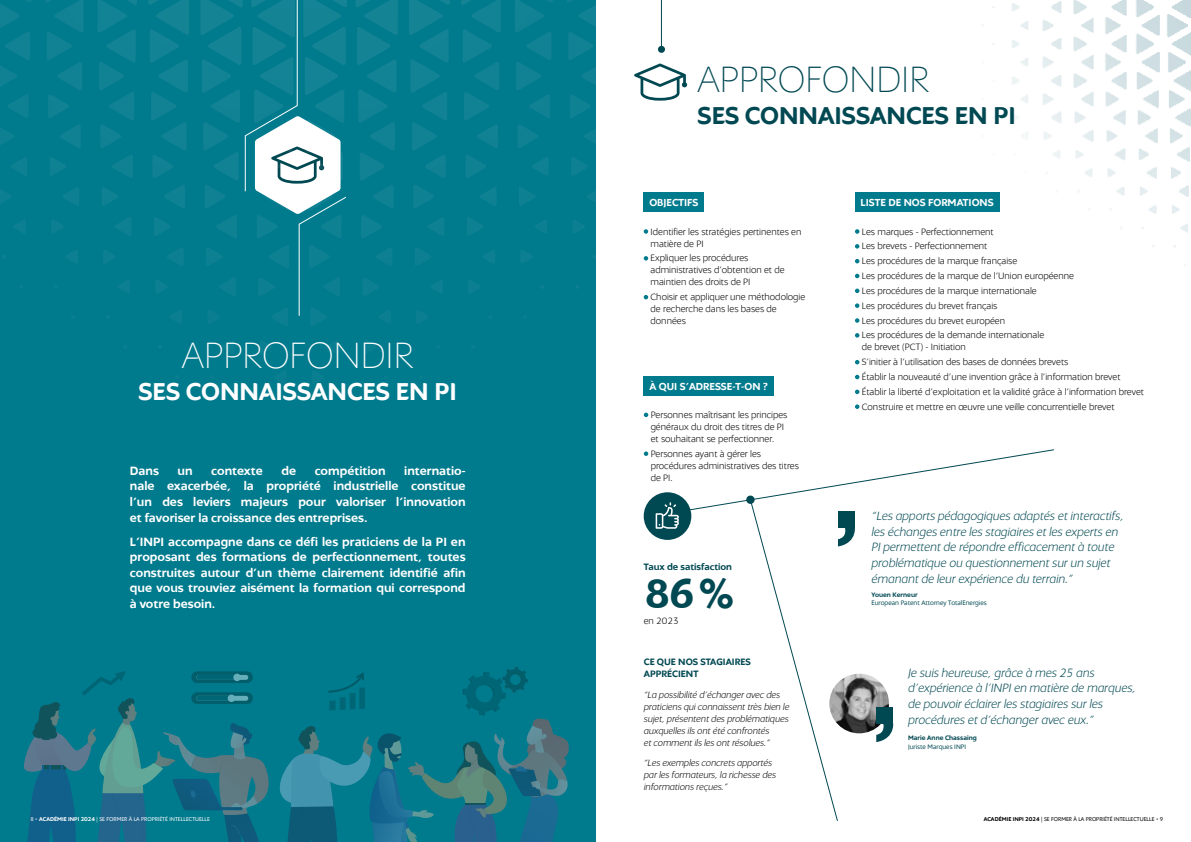
<style>
.page{position:relative;width:1191px;height:842px;background:#fff}
.page>*{position:absolute;margin:0;border:0;box-sizing:border-box;transform-origin:0 0}
.t1{font:700 45px "Inpi";color:#004852}
.t2{font:100 39.5px "Inpi";color:#004852}
.t3{font:100 39.5px "Inpi";color:#fff}
.t4{font:700 26.4px "Inpi";color:#004852}
.t5{font:700 26.4px "Inpi";color:#fff}
.t6{font:700 13px/15.6px "Inpi";color:#fff;text-align:justify}
.t7{font:italic 300 13px/15.6px "Inpi";color:#004852}
.t8{font:700 11px "Inpi";color:#fff}
.t9{font:300 10px/14.8px "Inpi";color:#000}
.t10{font:italic 300 10px/12px "Inpi";color:#000}
.t11{font:700 10px/12px "Inpi";color:#004852}
.t12{font:7px "Inpi";color:#004852}
.t13{font:700 7px "Inpi";color:#004852}
.t14{font:6px "Inpi";color:#fff}
.t15{font:6px "Inpi";color:#000}
.s1{font-weight:700}
</style>
<div class="page">
<img style="left:952px;top:0;width:239px;height:266px">
<div style="left:0;top:0;width:595px;height:842px;background:#007a8d"></div>
<svg style="left:643px;top:229px;width:5px;height:5px"></svg>
<svg style="left:643px;top:256px;width:5px;height:5px"></svg>
<svg style="left:643px;top:295px;width:5px;height:4px"></svg>
<div style="left:643px;top:193px;width:61px;height:19px;background:#007a8d"></div>
<svg style="left:855px;top:229px;width:4px;height:5px"></svg>
<svg style="left:855px;top:244px;width:4px;height:5px"></svg>
<svg style="left:855px;top:259px;width:4px;height:4px"></svg>
<svg style="left:855px;top:274px;width:4px;height:4px"></svg>
<svg style="left:855px;top:289px;width:4px;height:4px"></svg>
<svg style="left:855px;top:303px;width:4px;height:5px"></svg>
<svg style="left:855px;top:318px;width:4px;height:5px"></svg>
<svg style="left:855px;top:333px;width:4px;height:5px"></svg>
<svg style="left:855px;top:360px;width:4px;height:4px"></svg>
<svg style="left:855px;top:375px;width:4px;height:4px"></svg>
<svg style="left:855px;top:390px;width:4px;height:4px"></svg>
<svg style="left:855px;top:404px;width:4px;height:5px"></svg>
<div style="left:855px;top:193px;width:144px;height:19px;background:#007a8d"></div>
<svg style="left:644px;top:413px;width:4px;height:4px"></svg>
<div style="left:644px;top:376px;width:130px;height:19px;background:#007a8d"></div>
<div style="left:658px;top:46px;width:7px;height:7px;background:#004852;border-radius:50%"></div>
<hr style="left:661px;top:0;width:1px;height:48px;background:#004852">
<svg style="left:634px;top:63px;width:53px;height:38px"></svg>
<svg style="left:644px;top:449px;width:410px;height:372px"></svg>
<svg style="left:244px;top:0;width:103px;height:317px"></svg>
<svg style="left:24px;top:667px;width:545px;height:175px"></svg>
<h2 class="t2" style="left:697px;top:59px;width:233px">APPROFONDIR</h2>
<h3 class="t4" style="left:697px;top:100px;width:320px">SES CONNAISSANCES EN PI</h3>
<h2 class="t3" style="left:182px;top:335px;width:233px">APPROFONDIR</h2>
<h3 class="t5" style="left:139px;top:376px;width:320px">SES CONNAISSANCES EN PI</h3>
<h3 class="t6" style="left:130px;top:463px;width:31px">Dans</h3>
<h3 class="t6" style="left:177px;top:463px;width:17px">un</h3>
<h3 class="t6" style="left:211px;top:463px;width:53px">contexte</h3>
<h3 class="t6" style="left:281px;top:463px;width:16px">de</h3>
<h3 class="t6" style="left:315px;top:463px;width:72px">compétition</h3>
<h3 class="t6" style="left:130px;top:463px;width:337px;text-indent:274px">internatio&shy;nale exacerbée, la propriété industrielle constitue l’un des leviers majeurs pour valoriser l’innovation et favoriser la croissance des entreprises.</h3>
<p class="t6" style="left:130px;top:534px;width:337px">L’INPI accompagne dans ce défi les praticiens de la PI en proposant des formations de perfectionnement, toutes construites autour d’un thème clairement identifié afin que vous trouviez aisément la formation qui correspond à votre besoin.</p>
<p class="t8" style="left:649px;top:197px;width:51px">OBJECTIFS</p>
<p class="t9" style="left:650px;top:226px;width:152px;line-height:12px">Identifier les stratégies pertinentes en matière de PI</p>
<p class="t9" style="left:650px;top:252px;width:136px;line-height:12px">Expliquer les procédures administratives d’obtention et de maintien des droits de PI</p>
<p class="t9" style="left:650px;top:291px;width:156px;line-height:12px">Choisir et appliquer une méthodologie de recherche dans les bases de données</p>
<p class="t8" style="left:649px;top:380px;width:120px">À QUI S’ADRESSE-T-ON ?</p>
<p class="t9" style="left:650px;top:409px;width:138px;line-height:12px">Personnes maîtrisant les principes généraux du droit des titres de PI et souhaitant se perfectionner.</p>
<p class="t9" style="left:650px;top:448px;width:150px;line-height:12px">Personnes ayant à gérer les procédures administratives des titres de PI.</p>
<p class="t11" style="left:644px;top:560px;width:90px">Taux de satisfaction</p>
<h1 class="t1" style="left:644px;top:568px;width:93px">86%</h1>
<p class="t9" style="left:643px;top:613px;width:36px">en 2023</p>
<p class="t11" style="left:644px;top:656px;width:109px">CE QUE NOS STAGIAIRES<br>APPRÉCIENT</p>
<p class="t10" style="left:644px;top:689px;width:147px">“La possibilité d’échanger avec des praticiens qui connaissent très bien le sujet, présentent des problématiques auxquelles ils ont été confrontés<br>et comment ils les ont résolues.”</p>
<p class="t10" style="left:644px;top:757px;width:134px">“Les exemples concrets apportés par les formateurs, la richesse des informations reçues.”</p>
<p class="t8" style="left:860px;top:197px;width:134px">LISTE DE NOS FORMATIONS</p>
<p class="t9" style="left:862px;top:224px;width:214px">Les marques - Perfectionnement<br>Les brevets - Perfectionnement<br>Les procédures de la marque française<br>Les procédures de la marque de l’Union européenne Les procédures de la marque internationale<br>Les procédures du brevet français<br>Les procédures du brevet européen<br>Les procédures de la demande internationale</p>
<p class="t9" style="left:862px;top:340px;width:284px">de brevet (PCT) - Initiation<br>S’initier à l’utilisation des bases de données brevets<br>Établir la nouveauté d’une invention grâce à l’information brevet Établir la liberté d’exploitation et la validité grâce à l’information brevet Construire et mettre en œuvre une veille concurrentielle brevet</p>
<p class="t7" style="left:871px;top:508px;width:254px">“Les apports pédagogiques adaptés et interactifs, les échanges entre les stagiaires et les experts en PI permettent de répondre efficacement à toute problématique ou questionnement sur un sujet émanant de leur expérience du terrain.”</p>
<p class="t13" style="left:871px;top:591px;width:48px">Youen Kerneur</p>
<p class="t12" style="left:871px;top:599px;width:117px">European Patent Attorney TotalEnergies</p>
<h3 class="t7" style="left:908px;top:665px;width:229px">Je suis heureuse, grâce à mes 25 ans d’expérience à l’INPI en matière de marques, de pouvoir éclairer les stagiaires sur les procédures et d’échanger avec eux.”</h3>
<p class="t13" style="left:908px;top:734px;width:70px">Marie Anne Chassaing</p>
<p class="t12" style="left:908px;top:743px;width:60px">Juriste Marques INPI</p>
<p class="t14" style="left:30px;top:815px;width:181px">8 • <span class="s1">ACADÉMIE INPI 2024</span> | SE FORMER À LA PROPRIÉTÉ INTELLECTUELLE</p>
<p class="t15" style="left:983px;top:815px;width:181px"><span class="s1">ACADÉMIE INPI 2024</span> | SE FORMER À LA PROPRIÉTÉ INTELLECTUELLE • 9</p>
</div>
